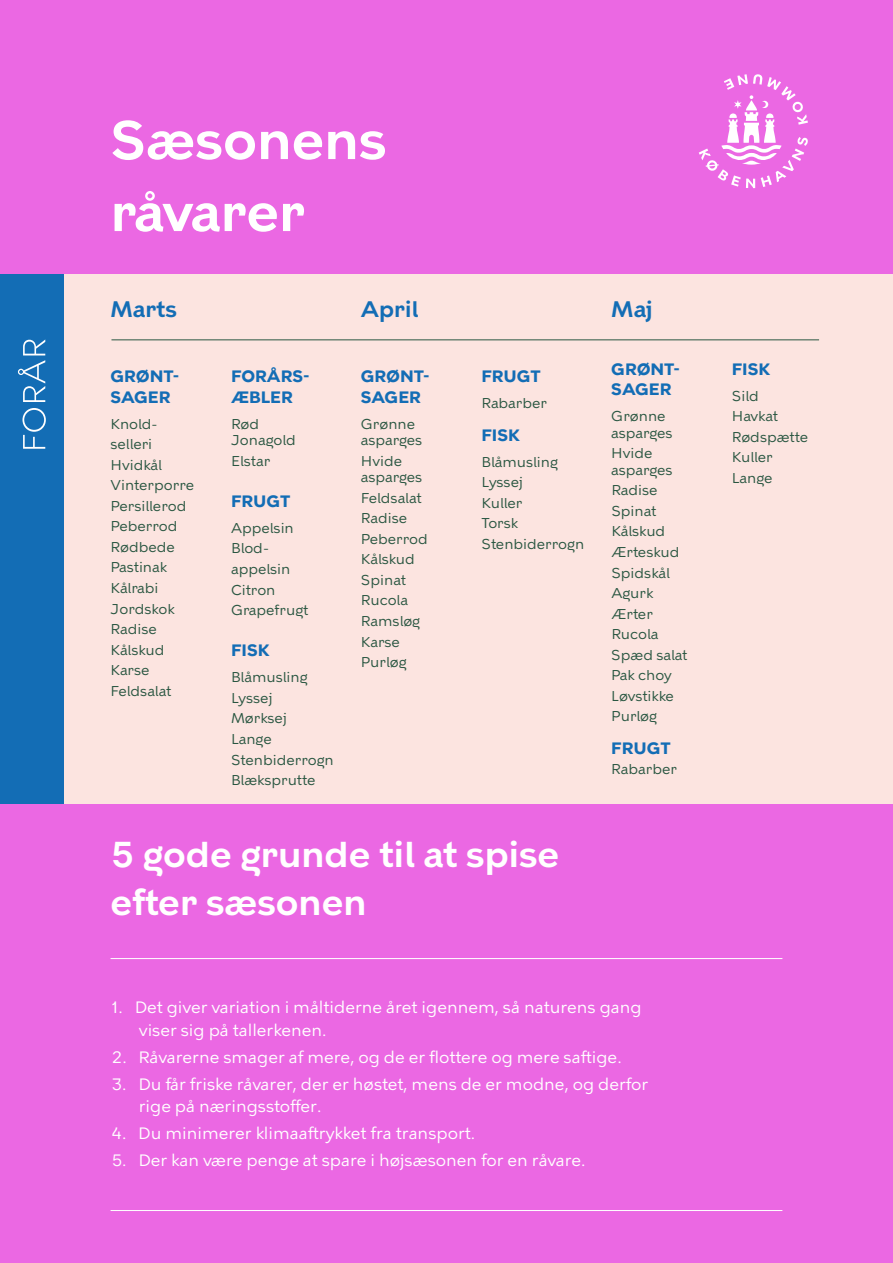
<style>
.page{position:relative;width:893px;height:1263px;background:#eb68e3}
.page>*{position:absolute;margin:0;border:0;box-sizing:border-box;transform-origin:0 0}
.t1{font:600 54px/72px "KBH";color:#fff}
.t2{font:600 36px/48px "KBH";color:#fff}
.t3{font:600 22.5px "KBH";color:#136db5}
.t4{font:16.5px/22.5px "KBH Tekst";color:#fff}
.t5{font:700 16.5px "KBH";color:#136db5}
.t6{font:14.25px "KBH";color:#295641}
</style>
<div class="page">
<div style="left:64px;top:274px;width:829px;height:530px;background:#fce4e0"></div>
<div style="left:0;top:274px;width:64px;height:530px;background:#136db5"></div>
<svg style="left:18px;top:339px;width:28px;height:110px"></svg>
<hr style="left:111px;top:339px;width:708px;height:1px;background:#295641">
<svg style="left:699px;top:74px;width:109px;height:114px"></svg>
<hr style="left:111px;top:958px;width:671px;height:1px;background:#fff">
<hr style="left:111px;top:1210px;width:671px;height:1px;background:#fff">
<p class="t1" style="left:111px;top:104px;width:277px">Sæsonens råvarer</p>
<p class="t3" style="left:111px;top:295px;width:68px">Marts</p>
<p class="t3" style="left:361px;top:295px;width:59px">April</p>
<p class="t3" style="left:611px;top:295px;width:43px">Maj</p>
<p class="t5" style="left:611px;top:359px;width:70px">GRØNT-</p>
<p class="t5" style="left:732px;top:359px;width:40px">FISK</p>
<p class="t5" style="left:111px;top:366px;width:70px">GRØNT-</p>
<p class="t5" style="left:231px;top:366px;width:80px">FORÅRS-</p>
<p class="t5" style="left:361px;top:366px;width:70px">GRØNT-</p>
<p class="t5" style="left:481px;top:366px;width:61px">FRUGT</p>
<p class="t5" style="left:611px;top:379px;width:62px">SAGER</p>
<p class="t5" style="left:111px;top:387px;width:62px">SAGER</p>
<p class="t5" style="left:231px;top:387px;width:63px">ÆBLER</p>
<p class="t5" style="left:361px;top:387px;width:62px">SAGER</p>
<p class="t6" style="left:732px;top:387px;width:29px">Sild</p>
<p class="t6" style="left:481px;top:394px;width:67px">Rabarber</p>
<p class="t6" style="left:611px;top:407px;width:56px">Grønne</p>
<p class="t6" style="left:732px;top:407px;width:48px">Havkat</p>
<p class="t6" style="left:111px;top:415px;width:49px">Knold-</p>
<p class="t6" style="left:231px;top:415px;width:30px">Rød</p>
<p class="t6" style="left:361px;top:415px;width:56px">Grønne</p>
<p class="t5" style="left:481px;top:425px;width:40px">FISK</p>
<p class="t6" style="left:732px;top:428px;width:78px">Rødspætte</p>
<p class="t6" style="left:611px;top:424px;width:63px">asparges</p>
<p class="t6" style="left:231px;top:431px;width:66px">Jonagold</p>
<p class="t6" style="left:361px;top:431px;width:63px">asparges</p>
<p class="t6" style="left:111px;top:435px;width:43px">selleri</p>
<p class="t6" style="left:611px;top:444px;width:43px">Hvide</p>
<p class="t6" style="left:231px;top:452px;width:41px">Elstar</p>
<p class="t6" style="left:361px;top:452px;width:43px">Hvide</p>
<p class="t6" style="left:481px;top:453px;width:78px">Blåmusling</p>
<p class="t6" style="left:732px;top:448px;width:43px">Kuller</p>
<p class="t6" style="left:111px;top:456px;width:53px">Hvidkål</p>
<p class="t6" style="left:611px;top:461px;width:63px">asparges</p>
<p class="t6" style="left:111px;top:476px;width:85px">Vinterporre</p>
<p class="t6" style="left:481px;top:473px;width:43px">Lyssej</p>
<p class="t6" style="left:732px;top:469px;width:42px">Lange</p>
<p class="t6" style="left:361px;top:468px;width:63px">asparges</p>
<p class="t6" style="left:611px;top:481px;width:48px">Radise</p>
<p class="t5" style="left:231px;top:491px;width:61px">FRUGT</p>
<p class="t6" style="left:361px;top:489px;width:62px">Feldsalat</p>
<p class="t6" style="left:111px;top:497px;width:77px">Persillerod</p>
<p class="t6" style="left:481px;top:494px;width:43px">Kuller</p>
<p class="t6" style="left:611px;top:502px;width:47px">Spinat</p>
<p class="t6" style="left:361px;top:509px;width:48px">Radise</p>
<p class="t6" style="left:111px;top:517px;width:68px">Peberrod</p>
<p class="t6" style="left:231px;top:519px;width:64px">Appelsin</p>
<p class="t6" style="left:481px;top:514px;width:38px">Torsk</p>
<p class="t6" style="left:611px;top:522px;width:55px">Kålskud</p>
<p class="t6" style="left:361px;top:530px;width:68px">Peberrod</p>
<p class="t6" style="left:111px;top:538px;width:66px">Rødbede</p>
<p class="t6" style="left:231px;top:539px;width:39px">Blod-</p>
<p class="t6" style="left:481px;top:535px;width:104px">Stenbiderrogn</p>
<p class="t6" style="left:611px;top:543px;width:70px">Ærteskud</p>
<p class="t6" style="left:361px;top:550px;width:55px">Kålskud</p>
<p class="t6" style="left:111px;top:558px;width:58px">Pastinak</p>
<p class="t6" style="left:231px;top:560px;width:61px">appelsin</p>
<p class="t6" style="left:611px;top:564px;width:60px">Spidskål</p>
<p class="t6" style="left:361px;top:571px;width:47px">Spinat</p>
<p class="t6" style="left:111px;top:579px;width:49px">Kålrabi</p>
<p class="t6" style="left:231px;top:581px;width:46px">Citron</p>
<p class="t6" style="left:611px;top:584px;width:43px">Agurk</p>
<p class="t6" style="left:361px;top:591px;width:49px">Rucola</p>
<p class="t6" style="left:111px;top:600px;width:65px">Jordskok</p>
<p class="t6" style="left:231px;top:601px;width:79px">Grapefrugt</p>
<p class="t6" style="left:611px;top:605px;width:43px">Ærter</p>
<p class="t6" style="left:361px;top:612px;width:61px">Ramsløg</p>
<p class="t6" style="left:111px;top:620px;width:48px">Radise</p>
<p class="t6" style="left:611px;top:625px;width:49px">Rucola</p>
<p class="t6" style="left:361px;top:633px;width:40px">Karse</p>
<p class="t6" style="left:111px;top:641px;width:55px">Kålskud</p>
<p class="t5" style="left:231px;top:640px;width:40px">FISK</p>
<p class="t6" style="left:611px;top:646px;width:78px">Spæd salat</p>
<p class="t6" style="left:361px;top:653px;width:47px">Purløg</p>
<p class="t6" style="left:111px;top:661px;width:40px">Karse</p>
<p class="t6" style="left:231px;top:668px;width:78px">Blåmusling</p>
<p class="t6" style="left:611px;top:666px;width:62px">Pak choy</p>
<p class="t6" style="left:111px;top:682px;width:62px">Feldsalat</p>
<p class="t6" style="left:231px;top:689px;width:43px">Lyssej</p>
<p class="t6" style="left:611px;top:687px;width:64px">Løvstikke</p>
<p class="t6" style="left:231px;top:709px;width:57px">Mørksej</p>
<p class="t6" style="left:611px;top:707px;width:47px">Purløg</p>
<p class="t6" style="left:231px;top:730px;width:42px">Lange</p>
<p class="t5" style="left:611px;top:738px;width:61px">FRUGT</p>
<p class="t6" style="left:231px;top:750px;width:104px">Stenbiderrogn</p>
<p class="t6" style="left:611px;top:760px;width:67px">Rabarber</p>
<p class="t6" style="left:231px;top:771px;width:86px">Blæksprutte</p>
<p class="t2" style="left:111px;top:830px;width:450px">5 gode grunde til at spise efter sæsonen</p>
<p class="t4" style="left:139px;top:996px;width:505px;text-indent:-27px">1. Det giver variation i måltiderne året igennem, så naturens gang viser sig på tallerkenen.</p>
<p class="t4" style="left:111px;top:1045px;width:512px">2. Råvarerne smager af mere, og de er flottere og mere saftige.</p>
<p class="t4" style="left:139px;top:1072px;width:511px;text-indent:-27px">3. Du får friske råvarer, der er høstet, mens de er modne, og derfor rige på næringsstoffer.</p>
<p class="t4" style="left:111px;top:1122px;width:365px">4. Du minimerer klimaaftrykket fra transport.</p>
<p class="t4" style="left:111px;top:1149px;width:476px">5. Der kan være penge at spare i højsæsonen for en råvare.</p>
</div>
